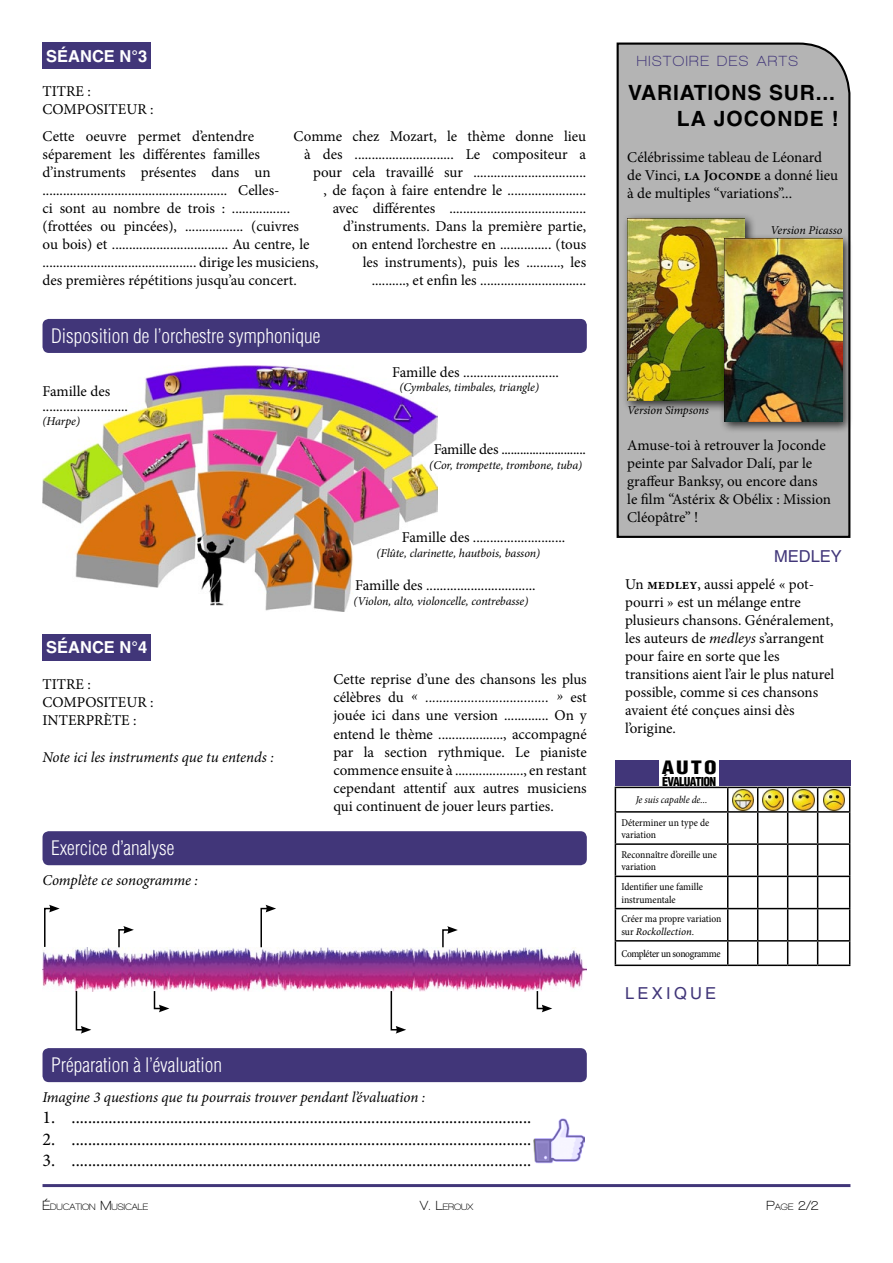
<style>
.page{position:relative;width:893px;height:1263px;background:#fff}
.page>*{position:absolute;margin:0;border:0;box-sizing:border-box;transform-origin:0 0}
.t1{font:700 21px/25.2px "Helvetica LT Std";letter-spacing:.04em;color:#000;text-align:right}
.t2{font:300 condensed 19.5px "Helvetica LT Std";color:#fff}
.t3{font:18px "Minion Pro";color:#000}
.t4{font:900 condensed 18px "Helvetica LT Std";color:#000;scale:1.25 1}
.t5{font:700 16.5px "Helvetica LT Std";color:#fff}
.t6{font:16.5px "Helvetica LT Std";letter-spacing:.2em;color:#413679}
.t7{font:15px/18px "Minion Pro";color:#000}
.t8{font:italic 15px "Minion Pro";letter-spacing:-.01em;color:#000}
.t9{font:15px "Minion Pro";letter-spacing:-.02em;color:#000}
.t10{font:700 15px "Walkway";letter-spacing:.1em;color:#413679}
.t11{font:700 13.5px "Walkway";color:#000}
.t12{font:italic 12px "Minion Pro";letter-spacing:-.01em;color:#000}
.t13{font:900 condensed 12px "Helvetica LT Std";letter-spacing:-.05em;color:#000}
.t14{font:condensed 10.5px/12.6px "Minion Pro";color:#000}
.t15{font:condensed 10.5px "Minion Pro";letter-spacing:-.03em;color:#000}
.t16{font:italic condensed 10.5px "Minion Pro";letter-spacing:-.01em;color:#000}
.t17{font:10.5px "Minion Pro It Capt";letter-spacing:-.005em;color:#000}
.t18{font:700 9.45px "Walkway";color:#000}
.s1{font-style:italic}
.s2{font-weight:600}
.s3{font-family:"Minion Pro";font-stretch:condensed}
.s4{font-size:13.5px}
.s5{font-size:9.45px}
</style>
<div class="page">
<hr style="left:43px;top:1184px;width:807px;height:3px;background:#413679">
<div style="left:43px;top:43px;width:108px;height:26px;background:#413679"></div>
<div style="left:43px;top:1048px;width:544px;height:34px;background:#413679;border-radius:6px"></div>
<img style="left:534px;top:1118px;width:51px;height:46px">
<div style="left:616px;top:42px;width:235px;height:496px;background:#b4b4b4"></div>
<div style="left:615px;top:760px;width:235px;height:26px;background:#413679"></div>
<div style="left:659px;top:756px;width:60px;height:34px;background:#fff"></div>
<svg style="left:615px;top:787px;width:235px;height:177px"></svg>
<hr style="left:615px;top:964px;width:113px;height:2px;background:#000">
<hr style="left:728px;top:964px;width:30px;height:2px;background:#000">
<hr style="left:758px;top:964px;width:30px;height:2px;background:#000">
<hr style="left:788px;top:964px;width:30px;height:2px;background:#000">
<hr style="left:818px;top:964px;width:32px;height:2px;background:#000">
<img style="left:732px;top:789px;width:22px;height:22px">
<img style="left:763px;top:789px;width:21px;height:22px">
<img style="left:793px;top:789px;width:21px;height:22px">
<img style="left:823px;top:789px;width:21px;height:22px">
<img style="left:43px;top:366px;width:395px;height:245px">
<div style="left:43px;top:319px;width:544px;height:34px;background:#413679;border-radius:6px"></div>
<div style="left:43px;top:634px;width:108px;height:26px;background:#413679"></div>
<img style="left:43px;top:947px;width:544px;height:44px">
<div style="left:43px;top:831px;width:544px;height:34px;background:#413679;border-radius:6px"></div>
<svg style="left:43px;top:905px;width:17px;height:43px"></svg>
<svg style="left:75px;top:989px;width:16px;height:44px"></svg>
<svg style="left:117px;top:926px;width:17px;height:23px"></svg>
<svg style="left:153px;top:989px;width:16px;height:23px"></svg>
<svg style="left:260px;top:905px;width:16px;height:44px"></svg>
<svg style="left:390px;top:989px;width:16px;height:44px"></svg>
<svg style="left:441px;top:926px;width:17px;height:23px"></svg>
<svg style="left:536px;top:989px;width:16px;height:23px"></svg>
<div style="left:621px;top:212px;width:135px;height:201px;background:#000;opacity:.75"></div>
<img style="left:627px;top:218px;width:118px;height:183px">
<div style="left:719px;top:233px;width:135px;height:200px;background:#000;opacity:.75"></div>
<img style="left:725px;top:239px;width:117px;height:183px">
<p class="t5" style="left:46px;top:46px;width:103px">SÉANCE N°3</p>
<p class="t7" style="left:43px;top:82px;width:113px">TITRE :<br>COMPOSITEUR :</p>
<p class="t7" style="left:43px;top:127px;width:278px">Cette oeuvre permet d’entendre séparement les différentes familles d’instruments présentes dans un ...................................................... Celles-<br>ci sont au nombre de trois : ................. (frottées ou pincées), ................. (cuivres<br>ou bois) et .................................. Au centre, le ............................................. dirige les musiciens, des premières répétitions jusqu’au concert.</p>
<p class="t7" style="left:294px;top:127px;width:294px;text-align:right">Comme chez Mozart, le thème donne lieu à des ............................. Le compositeur a pour cela travaillé sur .................................<br>, de façon à faire entendre le .......................<br>avec différentes ........................................ d’instruments. Dans la première partie,<br>on entend l’orchestre en ............... (tous<br>les instruments), puis les .........., les<br>.........., et enfin les ...............................</p>
<h2 class="t2" style="left:51px;top:324px;width:271px">Disposition de l’orchestre symphonique</h2>
<p class="t7" style="left:43px;top:383px;width:87px;line-height:15px">Famille des .........................</p>
<p class="t12" style="left:43px;top:413px;width:39px">(Harpe)</p>
<p class="t7" style="left:392px;top:363px;width:168px">Famille des ............................</p>
<p class="t12" style="left:400px;top:379px;width:141px">(Cymbales, timbales, triangle)</p>
<p class="t9" style="left:434px;top:439px;width:154px">Famille des ...........................</p>
<p class="t12" style="left:429px;top:456px;width:154px">(Cor, trompette, trombone, tuba)</p>
<p class="t5" style="left:46px;top:637px;width:103px">SÉANCE N°4</p>
<p class="t7" style="left:43px;top:676px;width:113px">TITRE :<br>COMPOSITEUR :<br>INTERPRÈTE :</p>
<p class="t8" style="left:43px;top:747px;width:233px">Note ici les instruments que tu entends :</p>
<h2 class="t2" style="left:51px;top:836px;width:125px">Exercice d’analyse</h2>
<p class="t8" style="left:43px;top:870px;width:157px">Complète ce sonogramme :</p>
<p class="t7" style="left:402px;top:528px;width:165px">Famille des ...........................</p>
<p class="t12" style="left:376px;top:545px;width:165px">(Flûte, clarinette, hautbois, basson)</p>
<p class="t7" style="left:355px;top:576px;width:182px">Famille des ................................</p>
<p class="t12" style="left:354px;top:593px;width:176px">(Violon, alto, violoncelle, contrebasse)</p>
<p class="t7" style="left:333px;top:671px;width:255px;text-align:justify">Cette reprise d’une des chansons les plus célèbres du <span class="s1">« ................................... »</span> est jouée ici dans une version ............. On y entend le thème ..................., accompagné par la section rythmique. Le pianiste commence ensuite à ...................., en restant cependant attentif aux autres musiciens qui continuent de jouer leurs parties.</p>
<h2 class="t2" style="left:51px;top:1053px;width:172px">Préparation à l’évaluation</h2>
<p class="t8" style="left:43px;top:1086px;width:384px">Imagine 3 questions que tu pourrais trouver pendant l’évaluation :</p>
<p class="t3" style="left:43px;top:1105px;width:490px">1. ................................................................................................................</p>
<p class="t3" style="left:43px;top:1127px;width:490px">2. ................................................................................................................</p>
<p class="t3" style="left:43px;top:1148px;width:490px">3. ................................................................................................................</p>
<p class="t10" style="left:637px;top:53px;width:163px">HISTOIRE DES ARTS</p>
<h1 class="t1" style="left:628px;top:80px;width:212px">VARIATIONS SUR...<br>LA JOCONDE !</h1>
<p class="t7" style="left:627px;top:148px;width:212px">Célébrissime tableau de Léonard de Vinci, <span class="s2">la Joconde</span> a donné lieu à de multiples “variations”...</p>
<p class="t12" style="left:771px;top:222px;width:73px">Version Picasso</p>
<p class="t12" style="left:627px;top:402px;width:83px">Version Simpsons</p>
<p class="t7" style="left:627px;top:436px;width:205px">Amuse-toi à retrouver la Joconde peinte par Salvador Dalí, par le graffeur Banksy, ou encore dans le film “Astérix &amp; Obélix : Mission<br>Cléopâtre” !</p>
<p class="t6" style="left:774px;top:547px;width:69px">MEDLEY</p>
<p class="t7" style="left:625px;top:575px;width:211px">Un <span class="s2">medley</span>, aussi appelé « pot&shy;pourri » est un mélange entre plusieurs chansons. Généralement, les auteurs de <span class="s1">medleys</span> s’arrangent pour faire en sorte que les transitions aient l’air le plus naturel possible, comme si ces chansons avaient été conçues ainsi dès l’origine.</p>
<p class="t4" style="left:662px;top:756px;width:45px">AUTO</p>
<p class="t13" style="left:662px;top:774px;width:56px">ÉVALUATION</p>
<p class="t16" style="left:636px;top:793px;width:73px">Je suis capable de...</p>
<p class="t14" style="left:621px;top:816px;width:89px">Déterminer un type de variation</p>
<p class="t14" style="left:621px;top:848px;width:97px">Reconnaître d’oreille une variation</p>
<p class="t14" style="left:621px;top:880px;width:83px">Identifier une famille instrumentale</p>
<p class="t14" style="left:621px;top:913px;width:102px">Créer ma propre variation</p>
<p class="t17" style="left:621px;top:924px;width:74px"><span class="s3">sur</span> Rockollection<span class="s3">.</span></p>
<p class="t15" style="left:621px;top:947px;width:101px">Compléter un sonogramme</p>
<p class="t6" style="left:625px;top:983px;width:93px">LEXIQUE</p>
<p class="t18" style="left:43px;top:1202px;width:107px"><span class="s4">É</span>DUCATION <span class="s4">M</span>USICALE</p>
<p class="t18" style="left:420px;top:1202px;width:55px"><span class="s4">V. L</span>EROUX</p>
<p class="t11" style="left:766px;top:1198px;width:54px">P<span class="s5">AGE</span> 2/2</p>
</div>
